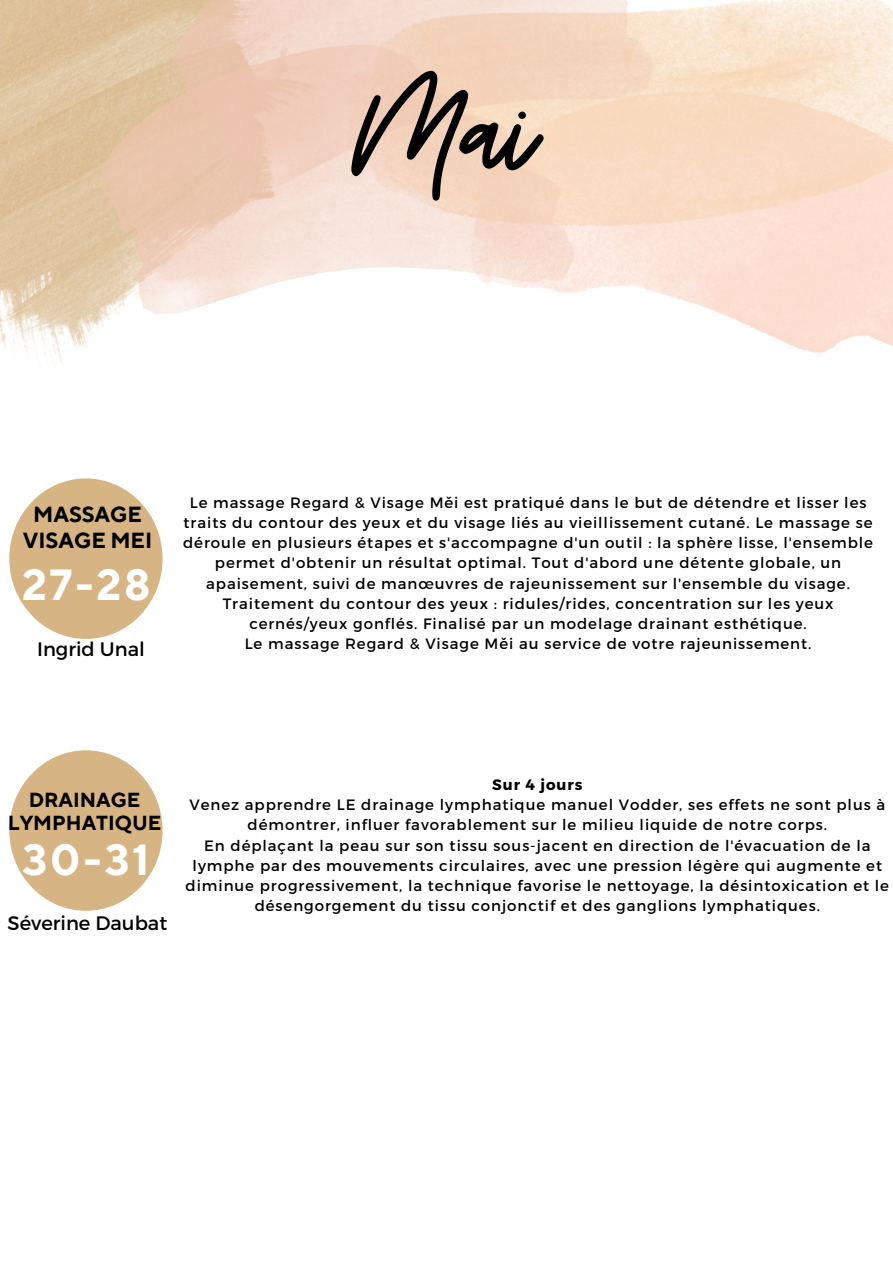
<style>
.page{position:relative;width:893px;height:1264px;background:#fff}
.page>*{position:absolute;margin:0;border:0;box-sizing:border-box;transform-origin:0 0}
.t1{font:149.85px "Beauty Salon Script";color:#000}
.t2{font:700 43.35px "TT Norms Pro";letter-spacing:.06em;color:#fff}
.t3{font:700 21.75px/25.8px "TT Norms Pro";color:#000;text-align:center}
.t4{font:700 20.25px/23.5px "TT Norms Pro";color:#000;text-align:center}
.t5{font:19.5px "Montserrat";color:#000}
.t6{font:15px/20.2px "Montserrat";letter-spacing:.06em;color:#000;text-align:center}
.t7{font:700 15px "Montserrat";letter-spacing:.06em;color:#000}
</style>
<div class="page">
<img style="left:0;top:0;width:133px;height:363px">
<img style="left:577px;top:0;width:315px;height:343px">
<img style="left:133px;top:0;width:534px;height:212px">
<img style="left:87px;top:25px;width:490px;height:294px">
<div style="left:9px;top:478px;width:153px;height:161px;background:#d7b483;border-radius:50%"></div>
<div style="left:9px;top:750px;width:153px;height:160px;background:#d7b483;border-radius:50%"></div>
<p class="t1" style="left:355px;top:57px;width:184px">Mai</p>
<p class="t3" style="left:23px;top:502px;width:131px">MASSAGE<br>VISAGE MEI</p>
<p class="t2" style="left:22px;top:559px;width:130px">27-28</p>
<p class="t5" style="left:37px;top:636px;width:109px">Ingrid Unal</p>
<p class="t6" style="left:183px;top:491px;width:691px">Le massage Regard &amp; Visage Měi est pratiqué dans le but de détendre et lisser les traits du contour des yeux et du visage liés au vieillissement cutané. Le massage se déroule en plusieurs étapes et s'accompagne d'un outil : la sphère lisse, l'ensemble permet d'obtenir un résultat optimal. Tout d'abord une détente globale, un apaisement, suivi de manœuvres de rajeunissement sur l'ensemble du visage.<br>Traitement du contour des yeux : ridules/rides, concentration sur les yeux cernés/yeux gonflés. Finalisé par un modelage drainant esthétique.</p>
<p class="t6" style="left:245px;top:633px;width:568px">Le massage Regard &amp; Visage Měi au service de votre rajeunissement.</p>
<p class="t4" style="left:8px;top:788px;width:155px">DRAINAGE<br>LYMPHATIQUE</p>
<p class="t2" style="left:23px;top:833px;width:128px">30-31</p>
<p class="t5" style="left:8px;top:910px;width:161px">Séverine Daubat</p>
<p class="t7" style="left:492px;top:775px;width:92px">Sur 4 jours</p>
<p class="t6" style="left:189px;top:794px;width:697px">Venez apprendre LE drainage lymphatique manuel Vodder, ses effets ne sont plus à démontrer, influer favorablement sur le milieu liquide de notre corps.</p>
<p class="t6" style="left:186px;top:834px;width:705px">En déplaçant la peau sur son tissu sous-jacent en direction de l'évacuation de la lymphe par des mouvements circulaires, avec une pression légère qui augmente et diminue progressivement, la technique favorise le nettoyage, la désintoxication et le désengorgement du tissu conjonctif et des ganglions lymphatiques.</p>
</div>
